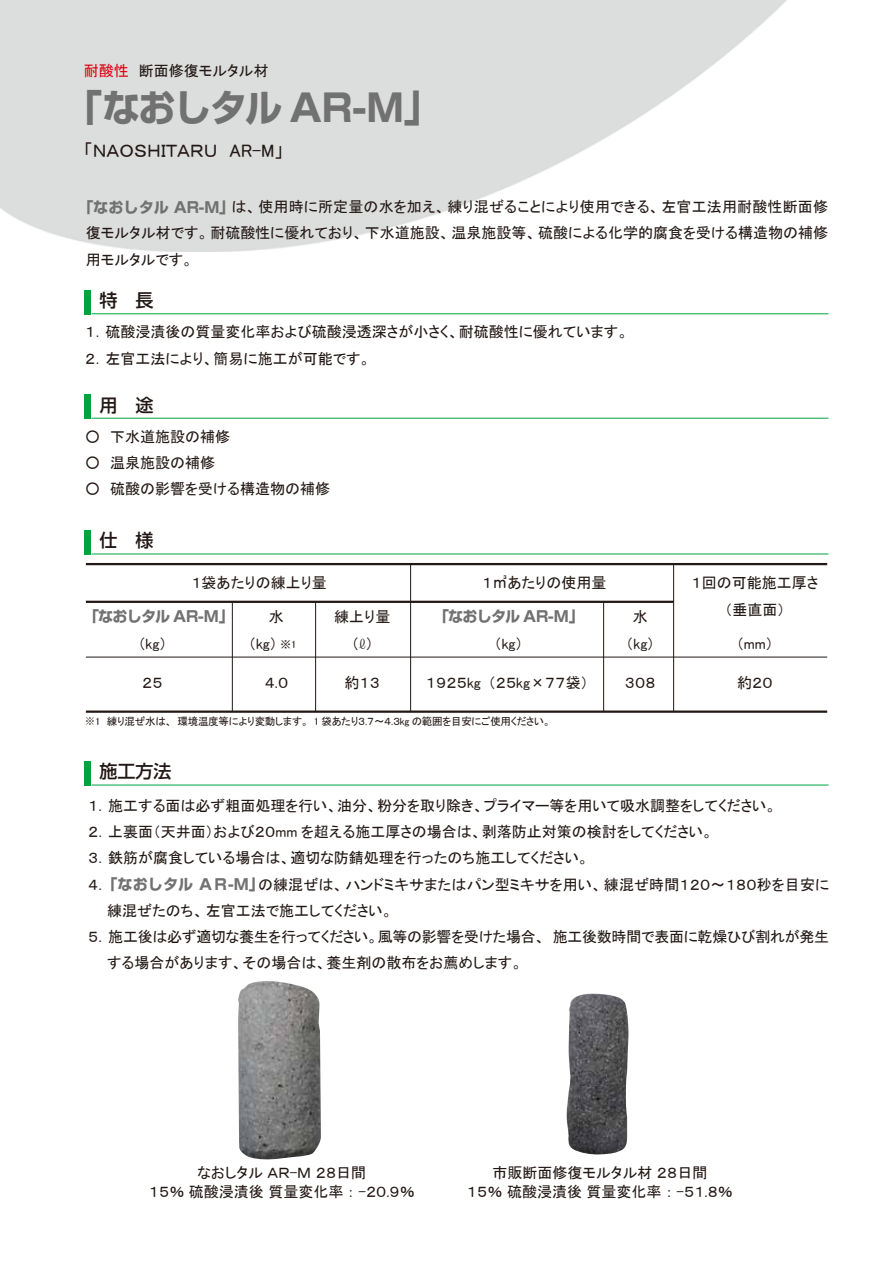
<style>
.page{position:relative;width:893px;height:1263px;background:#fff}
.page>*{position:absolute;margin:0;border:0;box-sizing:border-box;transform-origin:0 0}
.t1{font:700 37.5px "Shin Go Pr 5";letter-spacing:-.05em;color:#727171}
.t2{font:18px "MS P Gothic";color:#221815}
.t3{font:500 18px "Shin Go Pro";color:#221815}
.t4{font:15px/26.2px "MS P Gothic";color:#221815}
.t5{font:700 15px "Shin Go Pr 5";letter-spacing:-.05em;color:#727171}
.t6{font:10.5px "MS P Gothic";letter-spacing:-.025em;color:#221815}
.s1{color:#e30011}
.s2{font-family:"Shin Go Pr 5";font-weight:700;color:#727171}
.s3{font-size:10.5px}
.s4{font-family:"Koz Go Pr 6 N"}
</style>
<div class="page">
<div style="left:85px;top:530px;width:6px;height:24px;background:#00a33e"></div>
<hr style="left:92px;top:554px;width:736px;height:1px;background:#00a33e">
<div style="left:85px;top:761px;width:6px;height:24px;background:#00a33e"></div>
<hr style="left:92px;top:785px;width:736px;height:1px;background:#00a33e">
<div style="left:85px;top:290px;width:6px;height:24px;background:#00a33e"></div>
<hr style="left:92px;top:313px;width:736px;height:1px;background:#00a33e">
<div style="left:85px;top:395px;width:6px;height:24px;background:#00a33e"></div>
<hr style="left:92px;top:418px;width:736px;height:1px;background:#00a33e">
<hr style="left:86px;top:563px;width:741px;height:2px;background:#221815">
<hr style="left:86px;top:657px;width:741px;height:1px;background:#221815">
<hr style="left:86px;top:710px;width:741px;height:3px;background:#221815">
<hr style="left:86px;top:601px;width:588px;height:2px;background:#221815">
<hr style="left:232px;top:602px;width:1px;height:109px;background:#221815">
<hr style="left:315px;top:602px;width:1px;height:109px;background:#221815">
<hr style="left:603px;top:602px;width:1px;height:109px;background:#221815">
<hr style="left:410px;top:565px;width:1px;height:146px;background:#221815">
<hr style="left:673px;top:565px;width:1px;height:146px;background:#221815">
<img style="left:238px;top:981px;width:83px;height:178px">
<img style="left:567px;top:994px;width:61px;height:161px">
<p class="t4" style="left:84px;top:57px;width:186px"><span class="s1">耐酸性</span>　断面修復モルタル材</p>
<p class="t1" style="left:65px;top:78px;width:378px">「なおしタル AR-M」</p>
<p class="t2" style="left:84px;top:142px;width:201px">「ＮＡＯＳＨＩＴＡＲＵ　AR-M」</p>
<p class="t4" style="left:86px;top:194px;width:744px;text-align:justify;text-indent:-8px"><span class="s2">「なおしタル AR-M」</span>は、使用時に所定量の水を加え、練り混ぜることにより使用できる、左官工法用耐酸性断面修復モルタル材です。耐硫酸性に優れており、下水道施設、温泉施設等、硫酸による化学的腐食を受ける構造物の補修用モルタルです。</p>
<p class="t3" style="left:100px;top:286px;width:55px">特　長</p>
<p class="t4" style="left:85px;top:319px;width:545px">１．硫酸浸漬後の質量変化率および硫酸浸透深さが小さく、耐硫酸性に優れています。<br>２．左官工法により、簡易に施工が可能です。</p>
<p class="t3" style="left:100px;top:390px;width:55px">用　途</p>
<p class="t4" style="left:85px;top:423px;width:246px">○　下水道施設の補修<br>○　温泉施設の補修<br>○　硫酸の影響を受ける構造物の補修</p>
<p class="t3" style="left:100px;top:526px;width:55px">仕　様</p>
<p class="t4" style="left:482px;top:570px;width:126px">１㎥あたりの使用量</p>
<p class="t4" style="left:191px;top:570px;width:137px">１袋あたりの練上り量</p>
<p class="t4" style="left:691px;top:570px;width:128px">１回の可能施工厚さ</p>
<p class="t4" style="left:269px;top:603px;width:16px">水</p>
<p class="t4" style="left:334px;top:603px;width:58px">練上り量</p>
<p class="t4" style="left:725px;top:596px;width:61px">（垂直面）</p>
<p class="t5" style="left:84px;top:605px;width:151px">「なおしタル AR-M」</p>
<p class="t5" style="left:434px;top:605px;width:151px">「なおしタル AR-M」</p>
<p class="t4" style="left:626px;top:603px;width:30px;line-height:27.3px;text-align:center">水（kg）</p>
<p class="t4" style="left:494px;top:631px;width:30px">（kg）</p>
<p class="t4" style="left:736px;top:631px;width:39px">（mm）</p>
<p class="t4" style="left:138px;top:631px;width:30px">（kg）</p>
<p class="t4" style="left:248px;top:631px;width:49px">（kg） <span class="s3">※1</span></p>
<p class="t4" style="left:351px;top:631px;width:23px">（ℓ）</p>
<p class="t4" style="left:142px;top:670px;width:22px">２５</p>
<p class="t4" style="left:265px;top:670px;width:25px">４.０</p>
<p class="t4" style="left:345px;top:670px;width:37px">約１３</p>
<p class="t4" style="left:426px;top:670px;width:164px">１９２５kg （２５kg×７７袋）</p>
<p class="t4" style="left:625px;top:670px;width:32px">３０８</p>
<p class="t4" style="left:737px;top:670px;width:37px">約２０</p>
<p class="t6" style="left:85px;top:716px;width:467px"><span class="s4">※</span>1　練り混ぜ水は、環境温度等により変動します。 1 袋あたり３.７～４.３kg の範囲を目安にご使用ください。</p>
<p class="t3" style="left:100px;top:757px;width:73px">施工方法</p>
<p class="t4" style="left:88px;top:792px;width:743px">１．施工する面は必ず粗面処理を行い、油分、粉分を取り除き、プライマー等を用いて吸水調整をしてください。<br>２．上裏面（天井面）および２０mm を超える施工厚さの場合は、剥落防止対策の検討をしてください。<br>３．鉄筋が腐食している場合は、適切な防錆処理を行ったのち施工してください。<br>４．<span class="s2">「なおしタル ＡＲ-Ｍ」</span>の練混ぜは、ハンドミキサまたはパン型ミキサを用い、練混ぜ時間１２０～１８０秒を目安に　 練混ぜたのち、左官工法で施工してください。<br>５．施工後は必ず適切な養生を行ってください。風等の影響を受けた場合、施工後数時間で表面に乾燥ひび割れが発生　 する場合があります、その場合は、養生剤の散布をお薦めします。</p>
<p class="t4" style="left:149px;top:1163px;width:267px;line-height:19.5px;text-align:center">なおしタル ＡＲ-Ｍ ２８日間<br>１５％ 硫酸浸漬後 質量変化率： -２０.９％</p>
<p class="t4" style="left:467px;top:1163px;width:267px;line-height:19.5px;text-align:center">市販断面修復モルタル材 ２８日間<br>１５％ 硫酸浸漬後 質量変化率： -５１.８％</p>
</div>
